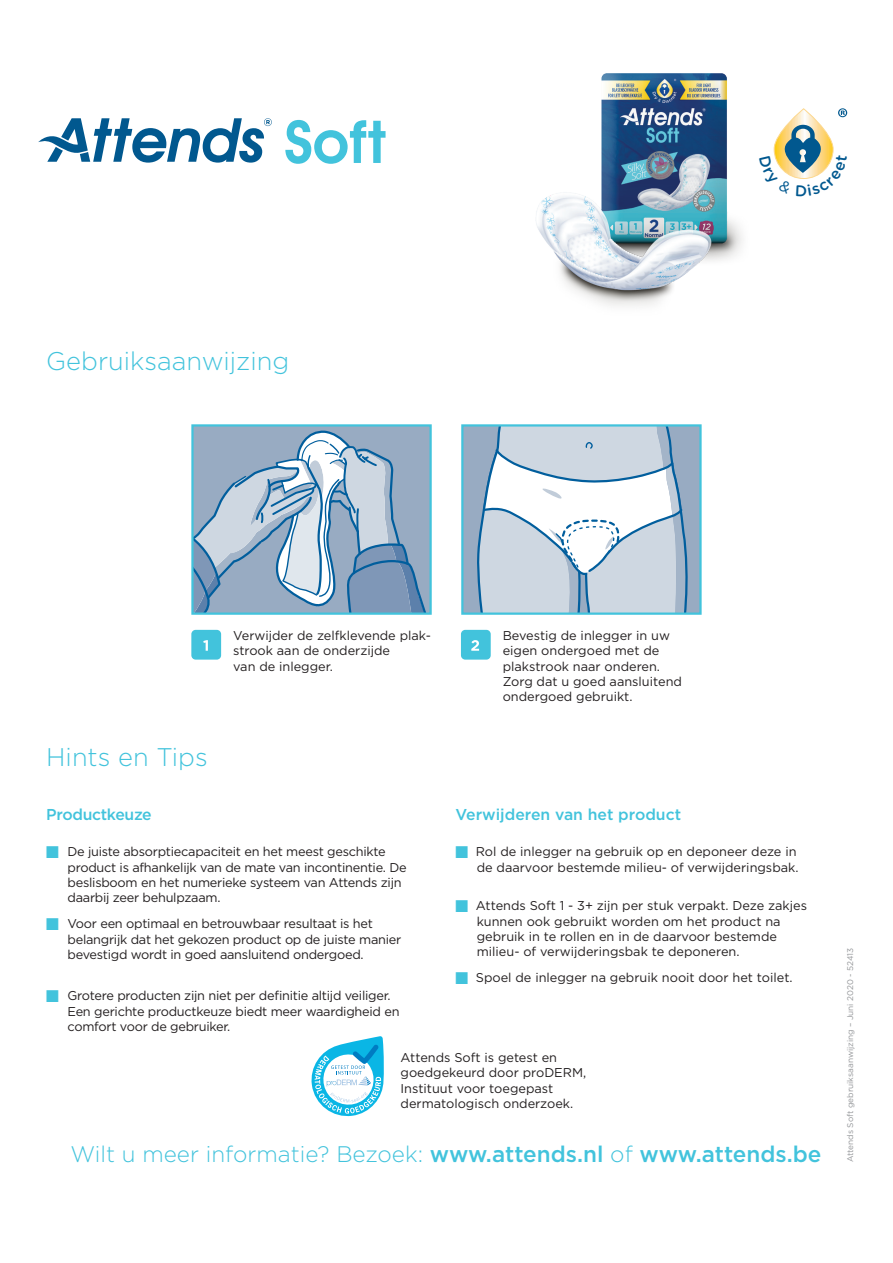
<style>
.page{position:relative;width:893px;height:1263px;background:#fff}
.page>*{position:absolute;margin:0;border:0;box-sizing:border-box;transform-origin:0 0}
.t1{font:300 25.5px "Gotham";color:#42c3dc}
.t2{font:300 22.5px "Gotham";color:#42c3dc}
.t3{font:500 15.75px "Gotham";color:#42c3dc}
.t4{font:500 15.75px "Gotham";letter-spacing:-.02em;color:#42c3dc}
.t5{font:12.75px/15.3px "Gotham";letter-spacing:-.01em;color:#231f20}
.t6{font:8.25px "Gotham";color:#939598}
.s1{color:#42c3dc}
.s2{font-weight:500}
</style>
<div class="page">
<svg style="left:311px;top:1036px;width:73px;height:81px"></svg>
<svg style="left:194px;top:429px;width:235px;height:183px;background:#9ab2c9"></svg>
<div style="left:462px;top:425px;width:238px;height:189px;background:#98abc2"></div>
<svg style="left:477px;top:427px;width:210px;height:185px;background:#cad6e2"></svg>
<div style="left:191px;top:630px;width:30px;height:30px;background:#42c3dc;border-radius:4px"></div>
<svg style="left:203px;top:640px;width:5px;height:11px"></svg>
<div style="left:461px;top:630px;width:30px;height:30px;background:#42c3dc;border-radius:4px"></div>
<svg style="left:471px;top:640px;width:8px;height:11px"></svg>
<div style="left:191px;top:424px;width:241px;height:191px;border:2px solid #42c3dc"></div>
<div style="left:461px;top:424px;width:241px;height:191px;border:2px solid #42c3dc"></div>
<svg style="left:774px;top:109px;width:59px;height:69px"></svg>
<svg style="left:838px;top:108px;width:9px;height:9px"></svg>
<svg style="left:38px;top:118px;width:234px;height:45px"></svg>
<svg style="left:285px;top:120px;width:101px;height:44px"></svg>
<img style="left:535px;top:73px;width:208px;height:233px">
<svg style="left:773px;top:125px;width:61px;height:54px"></svg>
<h1 class="t1" style="left:46px;top:345px;width:244px">Gebruiksaanwijzing</h1>
<h1 class="t1" style="left:46px;top:741px;width:163px">Hints en Tips</h1>
<p class="t5" style="left:233px;top:628px;width:199px">Verwijder de zelfklevende plak&shy;strook aan de onderzijde<br>van de inlegger.</p>
<p class="t5" style="left:503px;top:628px;width:181px">Bevestig de inlegger in uw eigen ondergoed met de plakstrook naar onderen.<br>Zorg dat u goed aansluitend ondergoed gebruikt.</p>
<p class="t4" style="left:46px;top:804px;width:107px">Productkeuze</p>
<p class="t5" style="left:68px;top:844px;width:341px;text-indent:-21px"><span class="s1">■</span> De juiste absorptiecapaciteit en het meest geschikte product is afhankelijk van de mate van incontinentie. De beslisboom en het numerieke systeem van Attends zijn daarbij zeer behulpzaam.</p>
<p class="t5" style="left:68px;top:916px;width:335px;text-indent:-21px"><span class="s1">■</span> Voor een optimaal en betrouwbaar resultaat is het belangrijk dat het gekozen product op de juiste manier bevestigd wordt in goed aansluitend ondergoed.</p>
<p class="t5" style="left:68px;top:988px;width:333px;text-indent:-21px"><span class="s1">■</span> Grotere producten zijn niet per definitie altijd veiliger.<br>Een gerichte productkeuze biedt meer waardigheid en comfort voor de gebruiker.</p>
<p class="t3" style="left:455px;top:804px;width:227px">Verwijderen van het product</p>
<p class="t5" style="left:455px;top:844px;width:345px;text-align:right"><span class="s1">■</span> Rol de inlegger na gebruik op en deponeer deze in de daarvoor bestemde milieu- of verwijderingsbak.</p>
<p class="t5" style="left:477px;top:898px;width:332px;text-indent:-21px"><span class="s1">■</span> Attends Soft 1 - 3+ zijn per stuk verpakt. Deze zakjes kunnen ook gebruikt worden om het product na gebruik in te rollen en in de daarvoor bestemde milieu- of verwijderingsbak te deponeren.</p>
<p class="t5" style="left:455px;top:970px;width:339px"><span class="s1">■</span> Spoel de inlegger na gebruik nooit door het toilet.</p>
<p class="t5" style="left:401px;top:1049px;width:187px">Attends Soft is getest en goedgekeurd door proDERM,<br>Instituut voor toegepast dermatologisch onderzoek.</p>
<h2 class="t2" style="left:70px;top:1140px;width:753px">Wilt u meer informatie? Bezoek: <span class="s2">www.attends.nl</span> of <span class="s2">www.attends.be</span></h2>
<p class="t6" style="left:845px;top:1162px;width:216px;rotate:-90deg">Attends Soft gebruiksaanwijzing – Juni 2020 - 52413</p>
</div>
